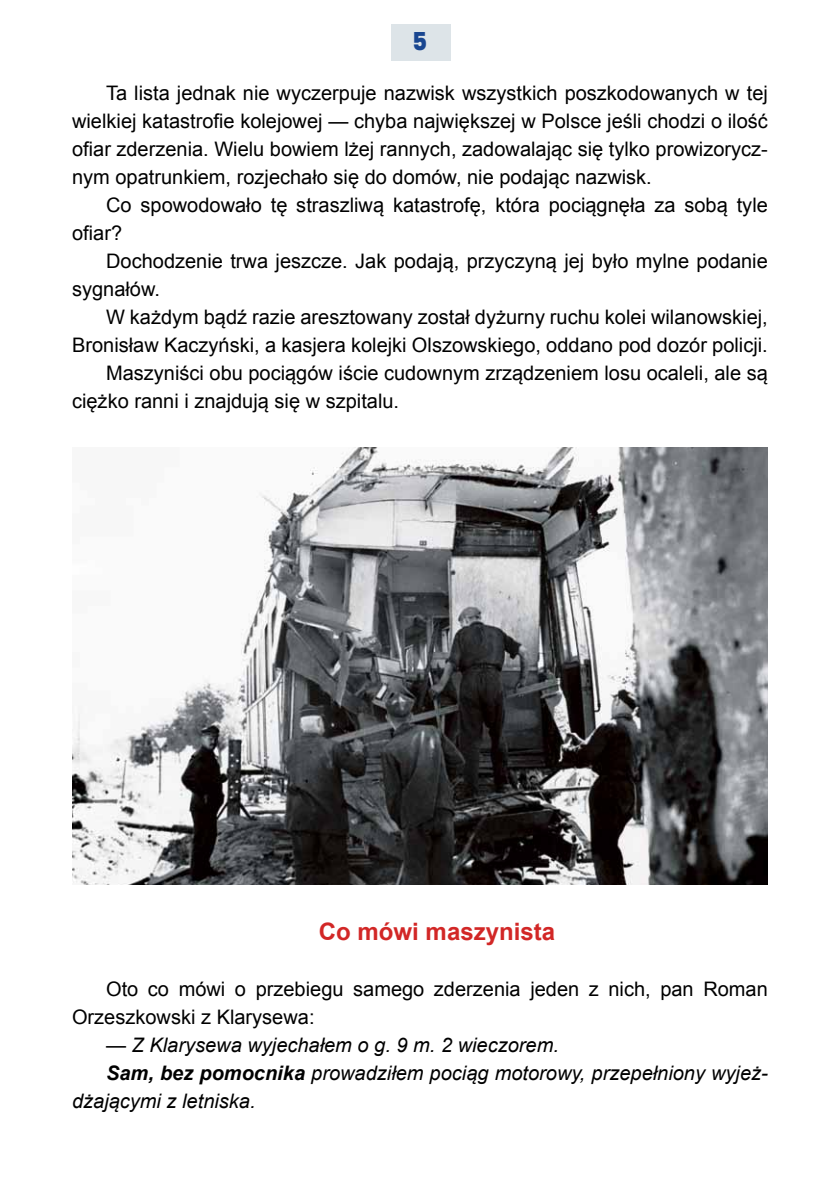
<style>
.page{position:relative;width:840px;height:1191px;background:#fff}
.page>*{position:absolute;margin:0;border:0;box-sizing:border-box;transform-origin:0 0}
.t1{font:700 26px "Platform";color:#194690}
.t2{font:700 24px "Arial";color:#d22726}
.t3{font:20px/28px "Arial";color:#000}
.t4{font:italic 20px "Arial";color:#000}
.s1{font-weight:700}
</style>
<div class="page">
<div style="left:391px;top:24px;width:60px;height:37px;background:#dde4e8"></div>
<img style="left:72px;top:447px;width:695px;height:437px">
<h1 class="t1" style="left:413px;top:22px;width:15px">5</h1>
<p class="t3" style="left:72px;top:79px;width:697px;text-align:justify;text-indent:34px">Ta lista jednak nie wyczerpuje nazwisk wszystkich poszkodowanych w tej wielkiej katastrofie kolejowej — chyba największej w Polsce jeśli chodzi o ilość ofiar zderzenia. Wielu bowiem lżej rannych, zadowalając się tylko prowizorycz&shy;nym opatrunkiem, rozjechało się do domów, nie podając nazwisk.</p>
<p class="t3" style="left:72px;top:191px;width:697px;text-indent:34px">Co spowodowało tę straszliwą katastrofę, która pociągnęła za sobą tyle ofiar?</p>
<p class="t3" style="left:72px;top:247px;width:697px;text-indent:34px">Dochodzenie trwa jeszcze. Jak podają, przyczyną jej było mylne podanie sygnałów.</p>
<p class="t3" style="left:106px;top:303px;width:662px">W każdym bądź razie aresztowany został dyżurny ruchu kolei wilanowskiej,</p>
<p class="t3" style="left:72px;top:331px;width:697px">Bronisław Kaczyński, a kasjera kolejki Olszowskiego, oddano pod dozór policji.</p>
<p class="t3" style="left:106px;top:359px;width:663px">Maszyniści obu pociągów iście cudownym zrządzeniem losu ocaleli, ale są</p>
<p class="t3" style="left:72px;top:387px;width:328px">ciężko ranni i znajdują się w szpitalu.</p>
<p class="t2" style="left:319px;top:916px;width:238px">Co mówi maszynista</p>
<p class="t3" style="left:72px;top:975px;width:697px;text-indent:34px">Oto co mówi o przebiegu samego zderzenia jeden z nich, pan Roman<br>Orzeszkowski z Klarysewa:</p>
<p class="t4" style="left:106px;top:1032px;width:454px">— Z Klarysewa wyjechałem o g. 9 m. 2 wieczorem.</p>
<p class="t4" style="left:106px;top:1060px;width:663px"><span class="s1">Sam, bez pomocnika</span> prowadziłem pociąg motorowy, przepełniony wyjeż-</p>
<p class="t4" style="left:72px;top:1088px;width:185px">dżającymi z letniska.</p>
</div>
